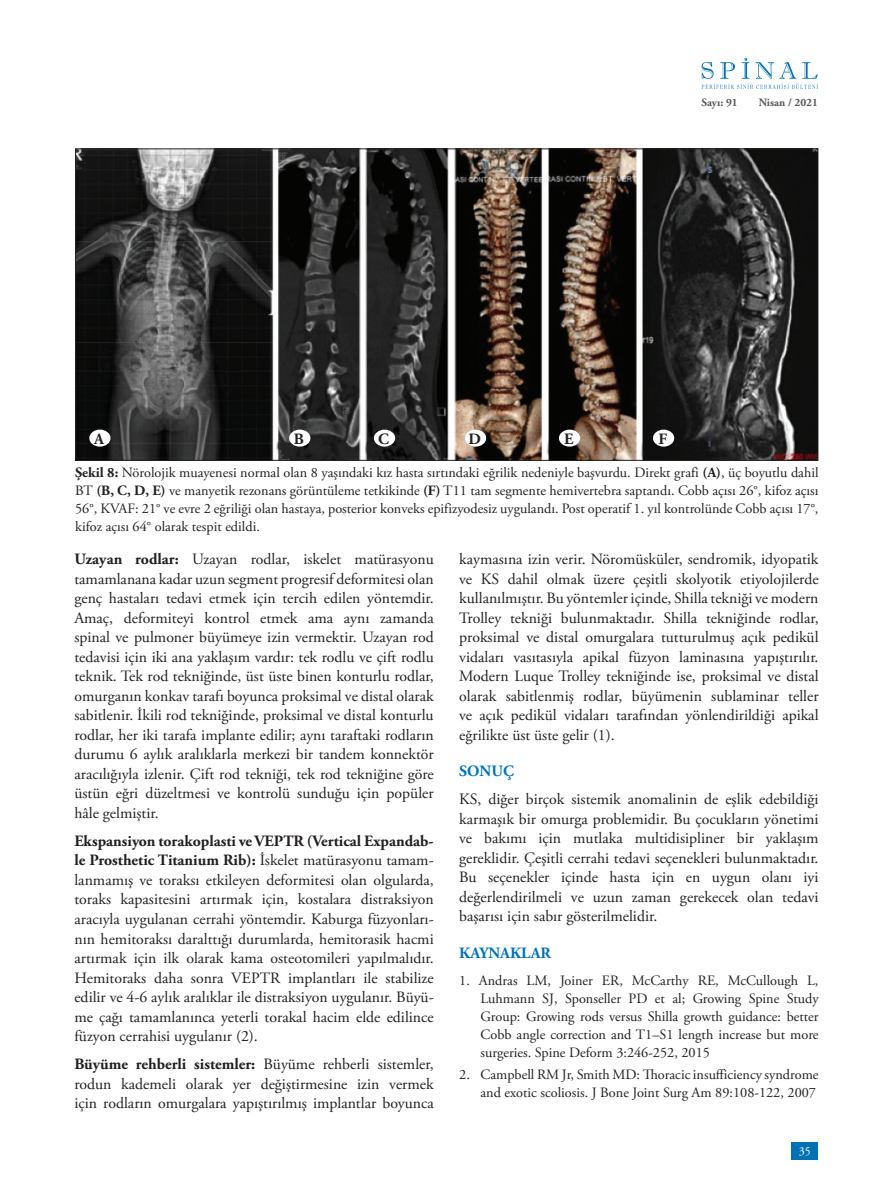
<style>
.page{position:relative;width:893px;height:1191px;background:#fff}
.page>*{position:absolute;margin:0;border:0;box-sizing:border-box;transform-origin:0 0}
.t1{font:15.75px/19.5px "Adobe Garamond Pro";color:#231f20;text-align:justify}
.t2{font:700 15.75px "Adobe Garamond Pro";color:#0072b4}
.t3{font:700 15.75px "Adobe Garamond Pro";color:#231f20}
.t4{font:14.25px/18px "Adobe Garamond Pro";color:#231f20;text-align:justify}
.t5{font:12px "Adobe Garamond Pro";color:#fff}
.t6{font:700 11.25px "Adobe Garamond Pro";color:#57585a}
.s1{font-weight:700}
</style>
<div class="page">
<div style="left:791px;top:1141px;width:27px;height:18px;background:#0072b4"></div>
<svg style="left:701px;top:58px;width:117px;height:31px"></svg>
<img style="left:77px;top:150px;width:739px;height:309px">
<div style="left:89px;top:429px;width:22px;height:17px;background:#fff;border-radius:50%"></div>
<div style="left:289px;top:429px;width:21px;height:17px;background:#fff;border-radius:50%"></div>
<div style="left:374px;top:429px;width:21px;height:17px;background:#fff;border-radius:50%"></div>
<div style="left:465px;top:429px;width:21px;height:17px;background:#fff;border-radius:50%"></div>
<div style="left:559px;top:429px;width:21px;height:17px;background:#fff;border-radius:50%"></div>
<div style="left:653px;top:429px;width:21px;height:17px;background:#fff;border-radius:50%"></div>
<p class="t6" style="left:701px;top:96px;width:38px">Sayı: 91</p>
<p class="t6" style="left:759px;top:96px;width:61px">Nisan / 2021</p>
<p class="t3" style="left:94px;top:430px;width:11px">A</p>
<p class="t3" style="left:294px;top:430px;width:12px">B</p>
<p class="t3" style="left:378px;top:430px;width:12px">C</p>
<p class="t3" style="left:468px;top:430px;width:14px">D</p>
<p class="t3" style="left:564px;top:430px;width:11px">E</p>
<p class="t3" style="left:658px;top:430px;width:10px">F</p>
<p class="t4" style="left:75px;top:464px;width:745px"><span class="s1">Şekil 8:</span> Nörolojik muayenesi normal olan 8 yaşındaki kız hasta sırtındaki eğrilik nedeniyle başvurdu. Direkt grafi <span class="s1">(A)</span>, üç boyutlu dahil BT <span class="s1">(B, C, D, E)</span> ve manyetik rezonans görüntüleme tetkikinde <span class="s1">(F)</span> T11 tam segmente hemivertebra saptandı. Cobb açısı 26°, kifoz açısı 56°, KVAF: 21° ve evre 2 eğriliği olan hastaya, posterior konveks epifizyodesiz uygulandı. Post operatif 1. yıl kontrolünde Cobb açısı 17°, kifoz açısı 64° olarak tespit edildi.</p>
<p class="t1" style="left:74px;top:550px;width:361px"><span class="s1">Uzayan rodlar:</span> Uzayan rodlar, iskelet matürasyonu tamamlanana kadar uzun segment progresif deformitesi olan genç hastaları tedavi etmek için tercih edilen yöntemdir.<br>Amaç, deformiteyi kontrol etmek ama aynı zamanda spinal ve pulmoner büyümeye izin vermektir. Uzayan rod tedavisi için iki ana yaklaşım vardır: tek rodlu ve çift rodlu teknik. Tek rod tekniğinde, üst üste binen konturlu rodlar, omurganın konkav tarafı boyunca proksimal ve distal olarak sabitlenir. İkili rod tekniğinde, proksimal ve distal konturlu rodlar, her iki tarafa implante edilir; aynı taraftaki rodların durumu 6 aylık aralıklarla merkezi bir tandem konnektör aracılığıyla izlenir. Çift rod tekniği, tek rod tekniğine göre üstün eğri düzeltmesi ve kontrolü sunduğu için popüler hâle gelmiştir.</p>
<p class="t1" style="left:74px;top:831px;width:361px"><span class="s1">Ekspansiyon torakoplasti ve VEPTR (Vertical Expandab&shy;le Prosthetic Titanium Rib):</span> İskelet matürasyonu tamam&shy;lanmamış ve toraksı etkileyen deformitesi olan olgularda, toraks kapasitesini artırmak için, kostalara distraksiyon aracıyla uygulanan cerrahi yöntemdir. Kaburga füzyonları&shy;nın hemitoraksı daralttığı durumlarda, hemitorasik hacmi artırmak için ilk olarak kama osteotomileri yapılmalıdır.<br>Hemitoraks daha sonra VEPTR implantları ile stabilize edilir ve 4-6 aylık aralıklar ile distraksiyon uygulanır. Büyü&shy;me çağı tamamlanınca yeterli torakal hacim elde edilince füzyon cerrahisi uygulanır (2).</p>
<p class="t1" style="left:74px;top:1054px;width:361px"><span class="s1">Büyüme rehberli sistemler:</span> Büyüme rehberli sistemler, rodun kademeli olarak yer değiştirmesine izin vermek için rodların omurgalara yapıştırılmış implantlar boyunca</p>
<p class="t1" style="left:459px;top:550px;width:361px">kaymasına izin verir. Nöromüsküler, sendromik, idyopatik ve KS dahil olmak üzere çeşitli skolyotik etiyolojilerde kullanılmıştır. Bu yöntemler içinde, Shilla tekniği ve modern Trolley tekniği bulunmaktadır. Shilla tekniğinde rodlar, proksimal ve distal omurgalara tutturulmuş açık pedikül vidaları vasıtasıyla apikal füzyon laminasına yapıştırılır.<br>Modern Luque Trolley tekniğinde ise, proksimal ve distal olarak sabitlenmiş rodlar, büyümenin sublaminar teller ve açık pedikül vidaları tarafından yönlendirildiği apikal eğrilikte üst üste gelir (1).</p>
<p class="t2" style="left:459px;top:762px;width:56px">SONUÇ</p>
<p class="t1" style="left:459px;top:790px;width:361px">KS, diğer birçok sistemik anomalinin de eşlik edebildiği karmaşık bir omurga problemidir. Bu çocukların yönetimi ve bakımı için mutlaka multidisipliner bir yaklaşım gereklidir. Çeşitli cerrahi tedavi seçenekleri bulunmaktadır.<br>Bu seçenekler içinde hasta için en uygun olanı iyi değerlendirilmeli ve uzun zaman gerekecek olan tedavi başarısı için sabır gösterilmelidir.</p>
<p class="t2" style="left:459px;top:943px;width:93px">KAYNAKLAR</p>
<p class="t4" style="left:480px;top:971px;width:340px;text-indent:-21px">1. Andras LM, Joiner ER, McCarthy RE, McCullough L, Luhmann SJ, Sponseller PD et al; Growing Spine Study Group: Growing rods versus Shilla growth guidance: better Cobb angle correction and T1–S1 length increase but more surgeries. Spine Deform 3:246-252, 2015</p>
<p class="t4" style="left:459px;top:1065px;width:361px;text-align:right">2. Campbell RM Jr, Smith MD: Thoracic insufficiency syndrome and exotic scoliosis. J Bone Joint Surg Am 89:108-122, 2007</p>
<p class="t5" style="left:799px;top:1143px;width:13px">35</p>
</div>
